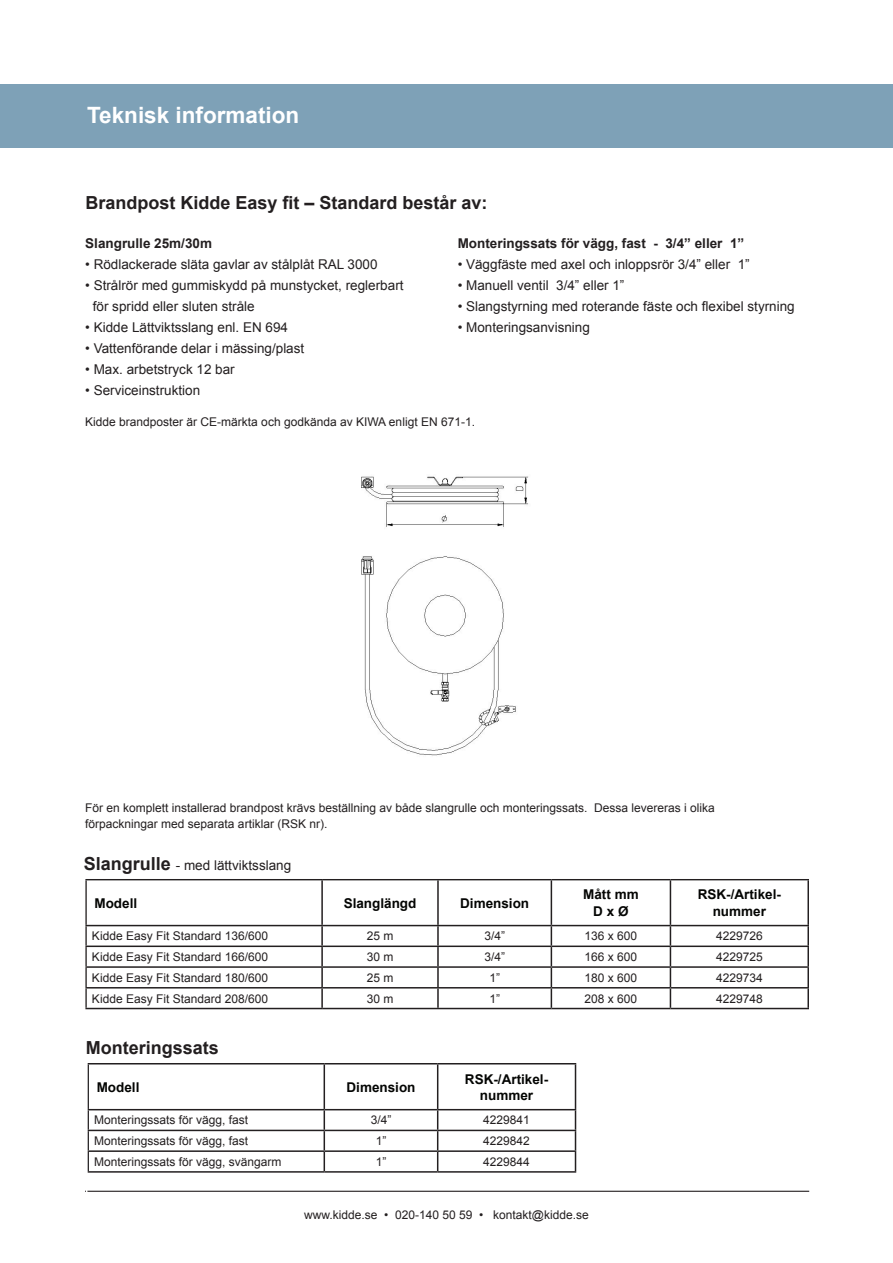
<style>
.page{position:relative;width:893px;height:1263px;background:#fff}
.page>*{position:absolute;margin:0;border:0;box-sizing:border-box;transform-origin:0 0}
.t1{font:700 22.5px "Arial";color:#fff}
.t2{font:700 18px "Arial";color:#231f20}
.t3{font:13.5px "Arial";color:#231f20}
.t4{font:700 13.5px "Arial";color:#040503}
.t5{font:700 13.5px "Arial";color:#231f20}
.t6{font:12px/16.5px "Arial";color:#231f20}
.s1{font-weight:700;font-size:18px}
</style>
<div class="page">
<div style="left:0;top:84px;width:893px;height:64px;background:#7ea1b7"></div>
<hr style="left:85px;top:1191px;width:724px;height:1px;background:#231f20">
<hr style="left:321px;top:880px;width:2px;height:45px;background:#231f20">
<hr style="left:437px;top:880px;width:2px;height:45px;background:#231f20">
<hr style="left:551px;top:880px;width:1px;height:45px;background:#231f20">
<hr style="left:670px;top:880px;width:1px;height:45px;background:#231f20">
<hr style="left:85px;top:925px;width:237px;height:1px;background:#231f20">
<hr style="left:322px;top:925px;width:116px;height:1px;background:#231f20">
<hr style="left:438px;top:925px;width:113px;height:1px;background:#231f20">
<hr style="left:551px;top:925px;width:119px;height:1px;background:#231f20">
<hr style="left:670px;top:925px;width:139px;height:1px;background:#231f20">
<hr style="left:85px;top:945px;width:237px;height:2px;background:#231f20">
<hr style="left:322px;top:945px;width:116px;height:2px;background:#231f20">
<hr style="left:438px;top:945px;width:113px;height:2px;background:#231f20">
<hr style="left:551px;top:945px;width:119px;height:2px;background:#231f20">
<hr style="left:670px;top:945px;width:139px;height:2px;background:#231f20">
<hr style="left:85px;top:966px;width:237px;height:2px;background:#231f20">
<hr style="left:322px;top:966px;width:116px;height:2px;background:#231f20">
<svg style="left:321px;top:926px;width:2px;height:61px"></svg>
<hr style="left:438px;top:966px;width:113px;height:2px;background:#231f20">
<svg style="left:437px;top:926px;width:2px;height:61px"></svg>
<hr style="left:551px;top:966px;width:119px;height:2px;background:#231f20">
<hr style="left:670px;top:966px;width:139px;height:2px;background:#231f20">
<hr style="left:85px;top:987px;width:237px;height:1px;background:#231f20">
<hr style="left:322px;top:987px;width:116px;height:1px;background:#231f20">
<hr style="left:321px;top:988px;width:2px;height:20px;background:#231f20">
<hr style="left:438px;top:987px;width:113px;height:1px;background:#231f20">
<hr style="left:437px;top:988px;width:2px;height:20px;background:#231f20">
<hr style="left:551px;top:987px;width:119px;height:1px;background:#231f20">
<svg style="left:551px;top:926px;width:1px;height:82px"></svg>
<hr style="left:670px;top:987px;width:139px;height:1px;background:#231f20">
<svg style="left:670px;top:926px;width:1px;height:82px"></svg>
<hr style="left:85px;top:1008px;width:237px;height:1px;background:#231f20">
<hr style="left:322px;top:1008px;width:116px;height:1px;background:#231f20">
<hr style="left:438px;top:1008px;width:113px;height:1px;background:#231f20">
<hr style="left:551px;top:1008px;width:119px;height:1px;background:#231f20">
<hr style="left:670px;top:1008px;width:139px;height:1px;background:#231f20">
<div style="left:84px;top:877px;width:726px;height:140px;border:2px solid #fff"></div>
<img style="left:361px;top:476px;width:168px;height:280px">
<hr style="left:324px;top:1064px;width:1px;height:45px;background:#231f20">
<hr style="left:437px;top:1064px;width:1px;height:45px;background:#231f20">
<hr style="left:575px;top:1064px;width:1px;height:45px;background:#231f20">
<hr style="left:87px;top:1109px;width:237px;height:1px;background:#231f20">
<hr style="left:324px;top:1109px;width:114px;height:1px;background:#231f20">
<hr style="left:438px;top:1109px;width:138px;height:1px;background:#231f20">
<hr style="left:87px;top:1130px;width:237px;height:1px;background:#231f20">
<hr style="left:324px;top:1130px;width:114px;height:1px;background:#231f20">
<hr style="left:438px;top:1130px;width:138px;height:1px;background:#231f20">
<hr style="left:87px;top:1150px;width:237px;height:2px;background:#231f20">
<hr style="left:324px;top:1150px;width:114px;height:2px;background:#231f20">
<svg style="left:324px;top:1110px;width:1px;height:61px"></svg>
<hr style="left:438px;top:1150px;width:138px;height:2px;background:#231f20">
<svg style="left:437px;top:1110px;width:1px;height:61px"></svg>
<svg style="left:575px;top:1110px;width:1px;height:61px"></svg>
<hr style="left:87px;top:1171px;width:237px;height:2px;background:#231f20">
<hr style="left:324px;top:1171px;width:114px;height:2px;background:#231f20">
<hr style="left:438px;top:1171px;width:138px;height:2px;background:#231f20">
<div style="left:86px;top:1061px;width:727px;height:140px;border:2px solid #fff"></div>
<p class="t1" style="left:87px;top:100px;width:214px">Teknisk information</p>
<p class="t2" style="left:85px;top:190px;width:404px">Brandpost Kidde Easy fit – Standard består av:</p>
<p class="t5" style="left:458px;top:235px;width:288px">Monteringssats för vägg, fast - 3/4” eller 1”</p>
<p class="t3" style="left:458px;top:256px;width:294px">• Väggfäste med axel och inloppsrör 3/4” eller 1”</p>
<p class="t3" style="left:458px;top:277px;width:168px">• Manuell ventil 3/4” eller 1”</p>
<p class="t3" style="left:458px;top:298px;width:339px">• Slangstyrning med roterande fäste och flexibel styrning</p>
<p class="t3" style="left:458px;top:319px;width:134px">• Monteringsanvisning</p>
<p class="t5" style="left:85px;top:234px;width:128px">Slangrulle 25m/30m</p>
<p class="t3" style="left:85px;top:255px;width:294px">• Rödlackerade släta gavlar av stålplåt RAL 3000</p>
<p class="t3" style="left:85px;top:276px;width:320px">• Strålrör med gummiskydd på munstycket, reglerbart</p>
<p class="t3" style="left:93px;top:297px;width:164px">för spridd eller sluten stråle</p>
<p class="t3" style="left:85px;top:318px;width:204px">• Kidde Lättviktsslang enl. EN 694</p>
<p class="t3" style="left:85px;top:339px;width:221px">• Vattenförande delar i mässing/plast</p>
<p class="t3" style="left:85px;top:360px;width:151px">• Max. arbetstryck 12 bar</p>
<p class="t3" style="left:85px;top:381px;width:117px">• Serviceinstruktion</p>
<p class="t6" style="left:85px;top:414px;width:391px">Kidde brandposter är CE-märkta och godkända av KIWA enligt EN 671-1.</p>
<p class="t6" style="left:85px;top:799px;width:631px">För en komplett installerad brandpost krävs beställning av både slangrulle och monteringssats. Dessa levereras i olika förpackningar med separata artiklar (RSK nr).</p>
<p class="t3" style="left:84px;top:856px;width:209px"><span class="s1">Slangrulle</span> - med lättviktsslang</p>
<p class="t4" style="left:94px;top:894px;width:44px">Modell</p>
<p class="t4" style="left:344px;top:894px;width:74px">Slanglängd</p>
<p class="t4" style="left:460px;top:894px;width:71px">Dimension</p>
<p class="t4" style="left:583px;top:886px;width:57px">Mått mm</p>
<p class="t4" style="left:593px;top:902px;width:37px">D x Ø</p>
<p class="t4" style="left:698px;top:886px;width:85px">RSK-/Artikel-</p>
<p class="t4" style="left:713px;top:902px;width:55px">nummer</p>
<p class="t6" style="left:92px;top:928px;width:178px">Kidde Easy Fit Standard 136/600</p>
<p class="t6" style="left:367px;top:928px;width:28px">25 m</p>
<p class="t6" style="left:484px;top:928px;width:22px">3/4”</p>
<p class="t6" style="left:585px;top:928px;width:54px">136 x 600</p>
<p class="t6" style="left:716px;top:928px;width:48px">4229726</p>
<p class="t6" style="left:92px;top:949px;width:178px">Kidde Easy Fit Standard 166/600</p>
<p class="t6" style="left:367px;top:949px;width:28px">30 m</p>
<p class="t6" style="left:484px;top:949px;width:22px">3/4”</p>
<p class="t6" style="left:585px;top:949px;width:54px">166 x 600</p>
<p class="t6" style="left:716px;top:949px;width:48px">4229725</p>
<p class="t6" style="left:92px;top:969px;width:178px">Kidde Easy Fit Standard 180/600</p>
<p class="t6" style="left:367px;top:969px;width:28px">25 m</p>
<p class="t6" style="left:489px;top:969px;width:12px">1”</p>
<p class="t6" style="left:585px;top:969px;width:54px">180 x 600</p>
<p class="t6" style="left:716px;top:969px;width:48px">4229734</p>
<p class="t6" style="left:92px;top:990px;width:178px">Kidde Easy Fit Standard 208/600</p>
<p class="t6" style="left:367px;top:990px;width:28px">30 m</p>
<p class="t6" style="left:489px;top:990px;width:12px">1”</p>
<p class="t6" style="left:585px;top:990px;width:54px">208 x 600</p>
<p class="t6" style="left:716px;top:990px;width:48px">4229748</p>
<p class="t2" style="left:86px;top:1035px;width:135px">Monteringssats</p>
<p class="t4" style="left:97px;top:1078px;width:44px">Modell</p>
<p class="t4" style="left:346px;top:1078px;width:71px">Dimension</p>
<p class="t4" style="left:465px;top:1070px;width:85px">RSK-/Artikel-</p>
<p class="t4" style="left:480px;top:1086px;width:55px">nummer</p>
<p class="t6" style="left:94px;top:1112px;width:156px">Monteringssats för vägg, fast</p>
<p class="t6" style="left:371px;top:1112px;width:22px">3/4”</p>
<p class="t6" style="left:483px;top:1112px;width:48px">4229841</p>
<p class="t6" style="left:94px;top:1133px;width:156px">Monteringssats för vägg, fast</p>
<p class="t6" style="left:376px;top:1133px;width:12px">1”</p>
<p class="t6" style="left:483px;top:1133px;width:48px">4229842</p>
<p class="t6" style="left:94px;top:1153px;width:189px">Monteringssats för vägg, svängarm</p>
<p class="t6" style="left:376px;top:1153px;width:12px">1”</p>
<p class="t6" style="left:483px;top:1153px;width:48px">4229844</p>
<p class="t6" style="left:304px;top:1207px;width:286px">www.kidde.se • 020-140 50 59 • kontakt@kidde.se</p>
</div>
